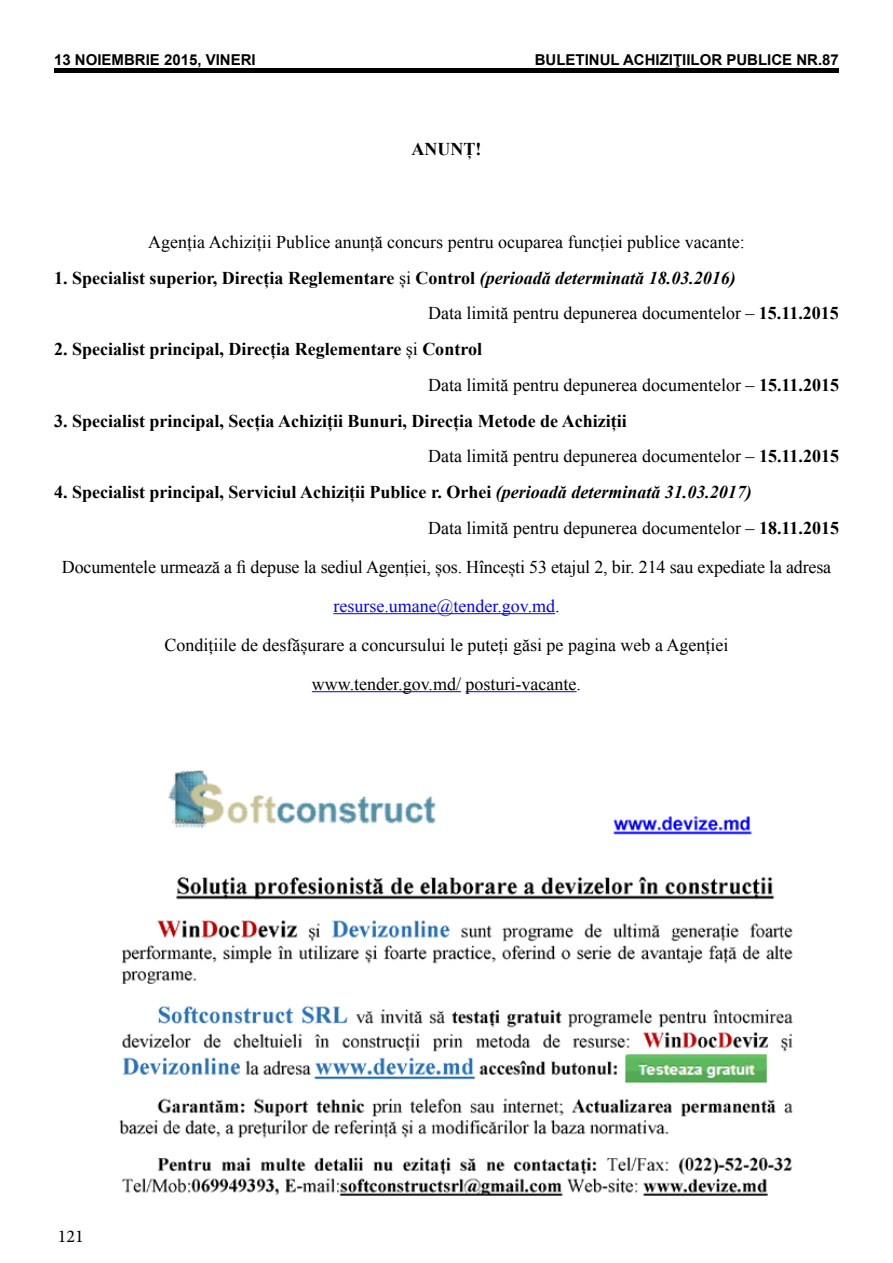
<style>
.page{position:relative;width:893px;height:1263px;background:#fff}
.page>*{position:absolute;margin:0;border:0;box-sizing:border-box;transform-origin:0 0}
.t1{font:700 18px/35.7px "Times New Roman";color:#000}
.t2{font:18px/39px "Times New Roman";color:#000;text-align:center}
.t3{font:18px "Minion Pro";color:#000}
.t4{font:700 15px "Arial";color:#000}
.s1{font-weight:400}
.s2{font-style:italic}
.s3{color:#00f}
</style>
<div class="page">
<hr style="left:54px;top:69px;width:785px;height:4px;background:#000">
<hr style="left:333px;top:613px;width:222px;height:1px;background:#00f">
<hr style="left:312px;top:691px;width:149px;height:1px;background:#00f">
<hr style="left:466px;top:691px;width:111px;height:1px;background:#00f">
<img style="left:119px;top:770px;width:674px;height:426px">
<p class="t4" style="left:54px;top:50px;width:203px">13 NOIEMBRIE 2015, VINERI</p>
<p class="t4" style="left:535px;top:50px;width:306px">BULETINUL ACHIZIŢIILOR PUBLICE NR.87</p>
<p class="t1" style="left:411px;top:131px;width:71px">ANUNȚ!</p>
<p class="t2" style="left:148px;top:222px;width:598px">Agenția Achiziții Publice anunță concurs pentru ocuparea funcției publice vacante:</p>
<p class="t1" style="left:428px;top:259px;width:412px;text-indent:-374px">1. Specialist superior, Direcția Reglementare <span class="s1">și</span> Control <span class="s2">(perioadă determinată 18.03.2016)<br></span><span class="s1">Data limită pentru depunerea documentelor –</span> 15.11.2015</p>
<p class="t1" style="left:428px;top:331px;width:412px;text-indent:-374px">2. Specialist principal, Direcția Reglementare <span class="s1">și</span> Control<br><span class="s1">Data limită pentru depunerea documentelor –</span> 15.11.2015</p>
<p class="t1" style="left:428px;top:402px;width:412px;text-indent:-374px">3. Specialist principal, Secția Achiziții Bunuri, Direcția Metode de Achiziții<br><span class="s1">Data limită pentru depunerea documentelor –</span> 15.11.2015</p>
<p class="t1" style="left:428px;top:474px;width:412px;text-indent:-374px">4. Specialist principal, Serviciul Achiziții Publice r. Orhei <span class="s2">(perioadă determinată 31.03.2017)<br></span><span class="s1">Data limită pentru depunerea documentelor –</span> 18.11.2015</p>
<p class="t2" style="left:62px;top:547px;width:771px">Documentele urmează a fi depuse la sediul Agenției, șos. Hîncești 53 etajul 2, bir. 214 sau expediate la adresa <span class="s3">resurse.umane@tender.gov.md</span>.<br>Condițiile de desfășurare a concursului le puteți găsi pe pagina web a Agenției<br>www.tender.gov.md/ posturi-vacante.</p>
<p class="t3" style="left:58px;top:1224px;width:27px">121</p>
</div>
